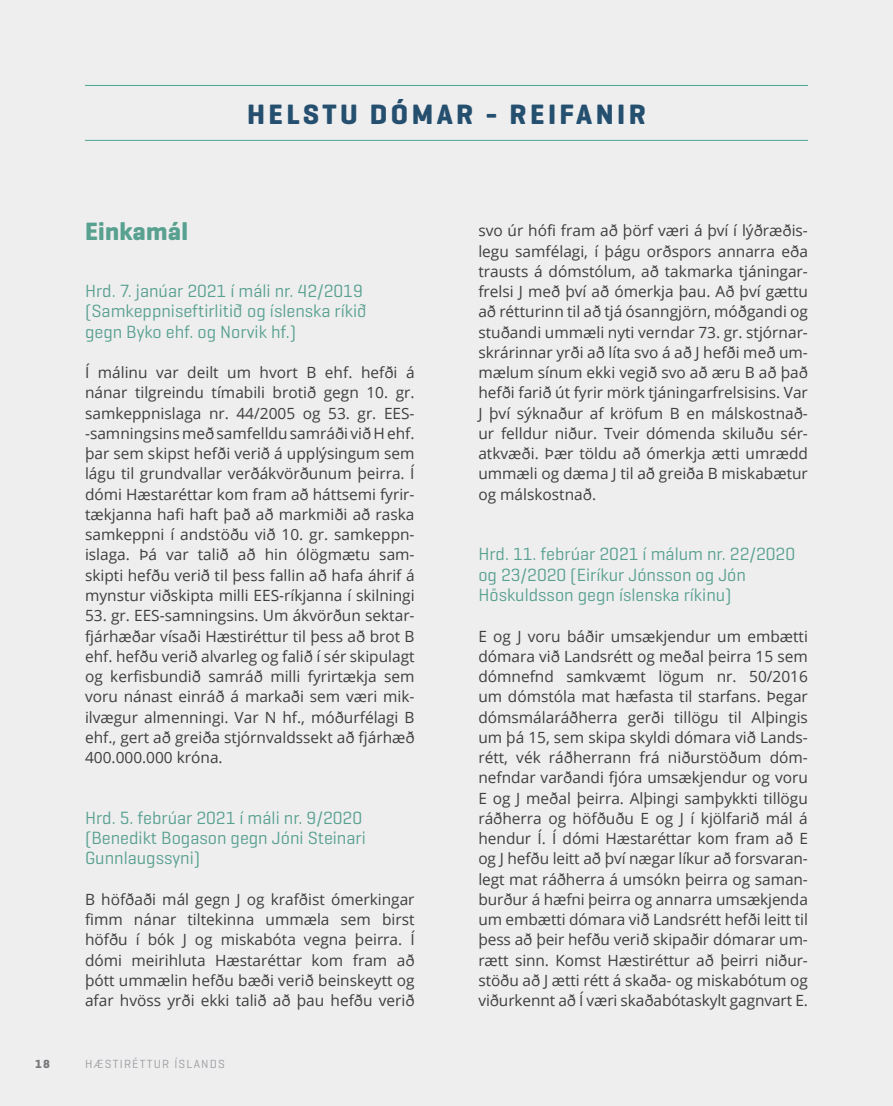
<style>
.page{position:relative;width:893px;height:1106px;background:#eeeeef}
.page>*{position:absolute;margin:0;border:0;box-sizing:border-box;transform-origin:0 0}
.t1{font:700 28.5px "Geogrotesque";letter-spacing:.12em;color:#254f6e}
.t2{font:700 25.5px "Geogrotesque";letter-spacing:.01em;color:#58a08f}
.t3{font:18px/20.2px "Geogrotesque";color:#58a08f}
.t4{font:15.45px/20.2px "Open Sans";color:#3e3e3f;text-align:justify}
.t5{font:12px "Geogrotesque";letter-spacing:.1em;color:#a8a9ad}
.t6{font:700 12px "Geogrotesque";color:#808285}
</style>
<div class="page">
<hr style="left:85px;top:85px;width:723px;height:1px;background:#48a693">
<hr style="left:85px;top:140px;width:723px;height:1px;background:#48a693">
<h1 class="t1" style="left:247px;top:96px;width:400px">HELSTU DÓMAR - REIFANIR</h1>
<h2 class="t2" style="left:85px;top:216px;width:105px">Einkamál</h2>
<p class="t3" style="left:85px;top:280px;width:284px">Hrd. 7. janúar 2021 í máli nr. 42/2019 (Samkeppniseftirlitið og íslenska ríkið gegn Byko ehf. og Norvik hf.)</p>
<p class="t4" style="left:85px;top:362px;width:331px">Í málinu var deilt um hvort B ehf. hefði á nánar tilgreindu tímabili brotið gegn 10. gr. samkeppnislaga nr. 44/2005 og 53. gr. EES--samningsins með samfelldu samráði við H ehf. þar sem skipst hefði verið á upplýsingum sem lágu til grundvallar verðákvörðunum þeirra. Í dómi Hæstaréttar kom fram að háttsemi fyrir&shy;tækjanna hafi haft það að markmiði að raska samkeppni í andstöðu við 10. gr. samkeppn&shy;islaga. Þá var talið að hin ólögmætu sam&shy;skipti hefðu verið til þess fallin að hafa áhrif á mynstur viðskipta milli EES-ríkjanna í skilningi</p>
<p class="t4" style="left:85px;top:605px;width:331px">53. gr. EES-samningsins. Um ákvörðun sektar&shy;fjárhæðar vísaði Hæstiréttur til þess að brot B ehf. hefðu verið alvarleg og falið í sér skipulagt og kerfisbundið samráð milli fyrirtækja sem voru nánast einráð á markaði sem væri mik&shy;ilvægur almenningi. Var N hf., móðurfélagi B ehf., gert að greiða stjórnvaldssekt að fjárhæð 400.000.000 króna.</p>
<p class="t3" style="left:85px;top:807px;width:282px">Hrd. 5. febrúar 2021 í máli nr. 9/2020 (Benedikt Bogason gegn Jóni Steinari<br>Gunnlaugssyni)</p>
<p class="t4" style="left:85px;top:888px;width:331px">B höfðaði mál gegn J og krafðist ómerkingar fimm nánar tiltekinna ummæla sem birst höfðu í bók J og miskabóta vegna þeirra. Í dómi meirihluta Hæstaréttar kom fram að þótt ummælin hefðu bæði verið beinskeytt og afar hvöss yrði ekki talið að þau hefðu verið</p>
<p class="t6" style="left:35px;top:1056px;width:16px">18</p>
<p class="t5" style="left:85px;top:1056px;width:141px">HÆSTIRÉTTUR ÍSLANDS</p>
<p class="t4" style="left:478px;top:220px;width:331px">svo úr hófi fram að þörf væri á því í lýðræðis&shy;legu samfélagi, í þágu orðspors annarra eða trausts á dómstólum, að takmarka tjáningar&shy;frelsi J með því að ómerkja þau. Að því gættu að rétturinn til að tjá ósanngjörn, móðgandi og stuðandi ummæli nyti verndar 73. gr. stjórnar&shy;skrárinnar yrði að líta svo á að J hefði með um&shy;mælum sínum ekki vegið svo að æru B að það hefði farið út fyrir mörk tjáningarfrelsisins. Var J því sýknaður af kröfum B en málskostnað&shy;ur felldur niður. Tveir dómenda skiluðu sér&shy;atkvæði. Þær töldu að ómerkja ætti umrædd ummæli og dæma J til að greiða B miskabætur og málskostnað.</p>
<p class="t3" style="left:478px;top:543px;width:318px">Hrd. 11. febrúar 2021 í málum nr. 22/2020 og 23/2020 (Eiríkur Jónsson og Jón<br>Höskuldsson gegn íslenska ríkinu)</p>
<p class="t4" style="left:478px;top:625px;width:331px">E og J voru báðir umsækjendur um embætti dómara við Landsrétt og meðal þeirra 15 sem dómnefnd samkvæmt lögum nr. 50/2016 um dómstóla mat hæfasta til starfans. Þegar dómsmálaráðherra gerði tillögu til Alþingis um þá 15, sem skipa skyldi dómara við Lands&shy;rétt, vék ráðherrann frá niðurstöðum dóm&shy;nefndar varðandi fjóra umsækjendur og voru E og J meðal þeirra. Alþingi samþykkti tillögu ráðherra og höfðuðu E og J í kjölfarið mál á hendur Í. Í dómi Hæstaréttar kom fram að E og J hefðu leitt að því nægar líkur að forsvaran&shy;legt mat ráðherra á umsókn þeirra og saman&shy;burður á hæfni þeirra og annarra umsækjenda um embætti dómara við Landsrétt hefði leitt til þess að þeir hefðu verið skipaðir dómarar um&shy;rætt sinn. Komst Hæstiréttur að þeirri niður&shy;stöðu að J ætti rétt á skaða- og miskabótum og viðurkennt að Í væri skaðabótaskylt gagnvart E.</p>
</div>
